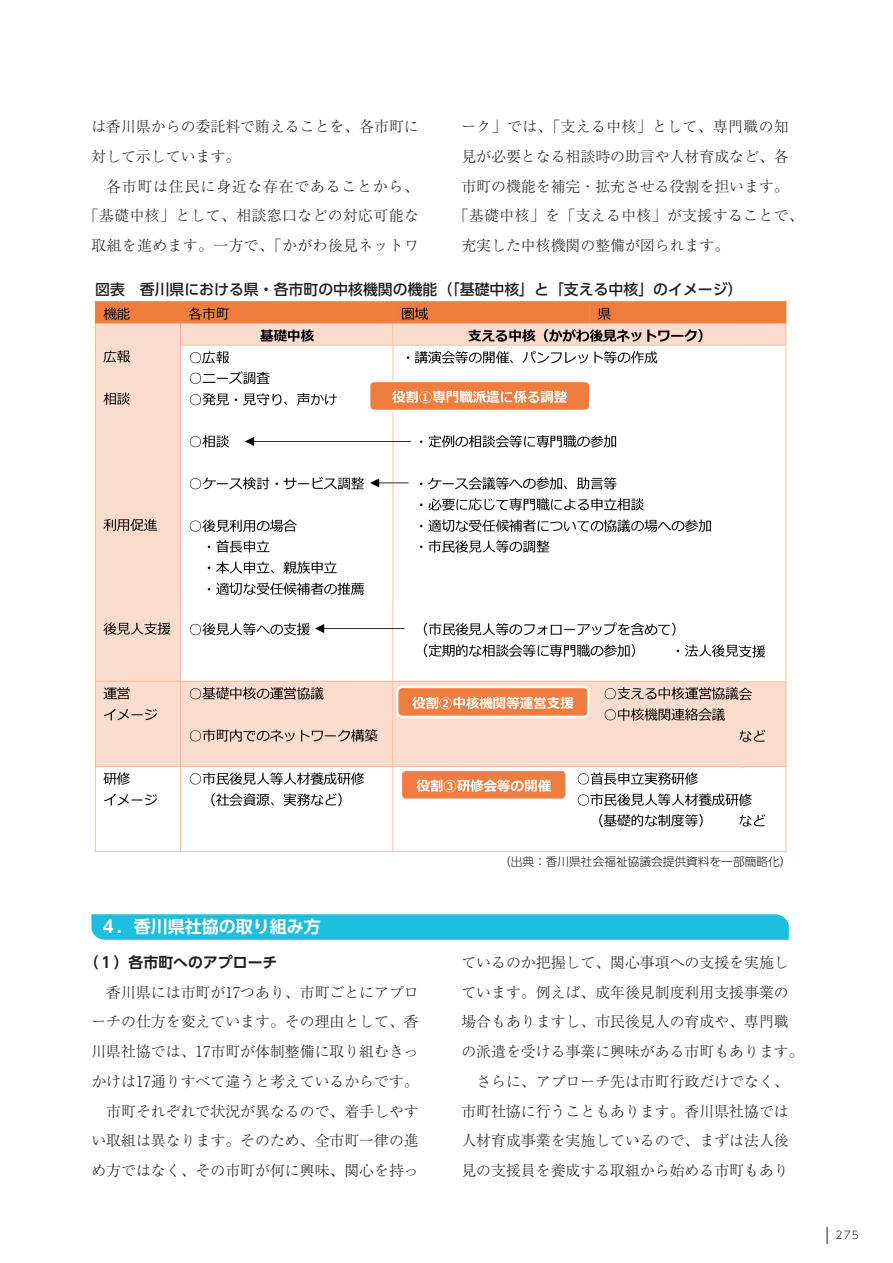
<style>
.page{position:relative;width:893px;height:1263px;background:#fff}
.page>*{position:absolute;margin:0;border:0;box-sizing:border-box;transform-origin:0 0}
.t1{font:700 16.95px "UD Shin Go Pro De";color:#fff}
.t2{font:300 14.85px/29.7px "Ryumin Pro";color:#231f20}
.t3{font:300 14.85px/29.7px "Ryumin Pro";letter-spacing:.025em;color:#231f20;text-align:right}
.t4{font:500 14.85px "UD Shin Go Pro";color:#231f20}
.t5{font:700 14.85px "UD Shin Go Pro De";color:#231f20}
.t6{font:300 11.7px "UD Shin Go Pro";color:#231f20}
.t7{font:300 10.65px "UD Shin Go Pro";color:#231f20}
</style>
<div class="page">
<img style="left:94px;top:301px;width:693px;height:551px">
<svg style="left:91px;top:914px;width:698px;height:26px;background:#21c0df"></svg>
<svg style="left:827px;top:1227px;width:1px;height:17px"></svg>
<p class="t2" style="left:91px;top:111px;width:329px">は香川県からの委託料で賄えることを、各市町に対して示しています。</p>
<p class="t3" style="left:84px;top:170px;width:336px">各市町は住民に身近な存在であることから、<br>「基礎中核」として、相談窓口などの対応可能な取組を進めます。一方で、「かがわ後見ネットワ</p>
<p class="t3" style="left:461px;top:111px;width:329px">ーク」では、「支える中核」として、専門職の知</p>
<p class="t2" style="left:461px;top:140px;width:329px">見が必要となる相談時の助言や人材育成など、各</p>
<p class="t2" style="left:461px;top:170px;width:329px">市町の機能を補完・拡充させる役割を担います。</p>
<p class="t3" style="left:454px;top:200px;width:351px">「基礎中核」を「支える中核」が支援することで、</p>
<p class="t2" style="left:461px;top:230px;width:269px">充実した中核機関の整備が図られます。</p>
<p class="t4" style="left:95px;top:277px;width:649px">図表　香川県における県・各市町の中核機関の機能（「基礎中核」と「支える中核」のイメージ）</p>
<p class="t1" style="left:100px;top:913px;width:223px">４．香川県社協の取り組み方</p>
<p class="t5" style="left:84px;top:950px;width:195px">（１）各市町へのアプローチ</p>
<p class="t2" style="left:91px;top:976px;width:329px;text-align:right">香川県には市町が17つあり、市町ごとにアプローチの仕方を変えています。その理由として、香川県社協では、17市町が体制整備に取り組むきっかけは17通りすべて違うと考えているからです。市町それぞれで状況が異なるので、着手しやすい取組は異なります。そのため、全市町一律の進め方ではなく、その市町が何に興味、関心を持っ</p>
<p class="t6" style="left:499px;top:852px;width:294px">（出典：香川県社会福祉協議会提供資料を一部簡略化）</p>
<p class="t2" style="left:461px;top:946px;width:329px">ているのか把握して、関心事項への支援を実施し</p>
<p class="t2" style="left:461px;top:976px;width:329px">ています。例えば、成年後見制度利用支援事業の</p>
<p class="t2" style="left:461px;top:1006px;width:329px">場合もありますし、市民後見人の育成や、専門職</p>
<p class="t2" style="left:461px;top:1035px;width:344px">の派遣を受ける事業に興味がある市町もあります。</p>
<p class="t2" style="left:476px;top:1065px;width:314px">さらに、アプローチ先は市町行政だけでなく、</p>
<p class="t2" style="left:461px;top:1095px;width:329px">市町社協に行うこともあります。香川県社協では</p>
<p class="t2" style="left:461px;top:1125px;width:329px">人材育成事業を実施しているので、まずは法人後</p>
<p class="t2" style="left:461px;top:1154px;width:329px">見の支援員を養成する取組から始める市町もあり</p>
<p class="t7" style="left:836px;top:1227px;width:25px">275</p>
</div>
